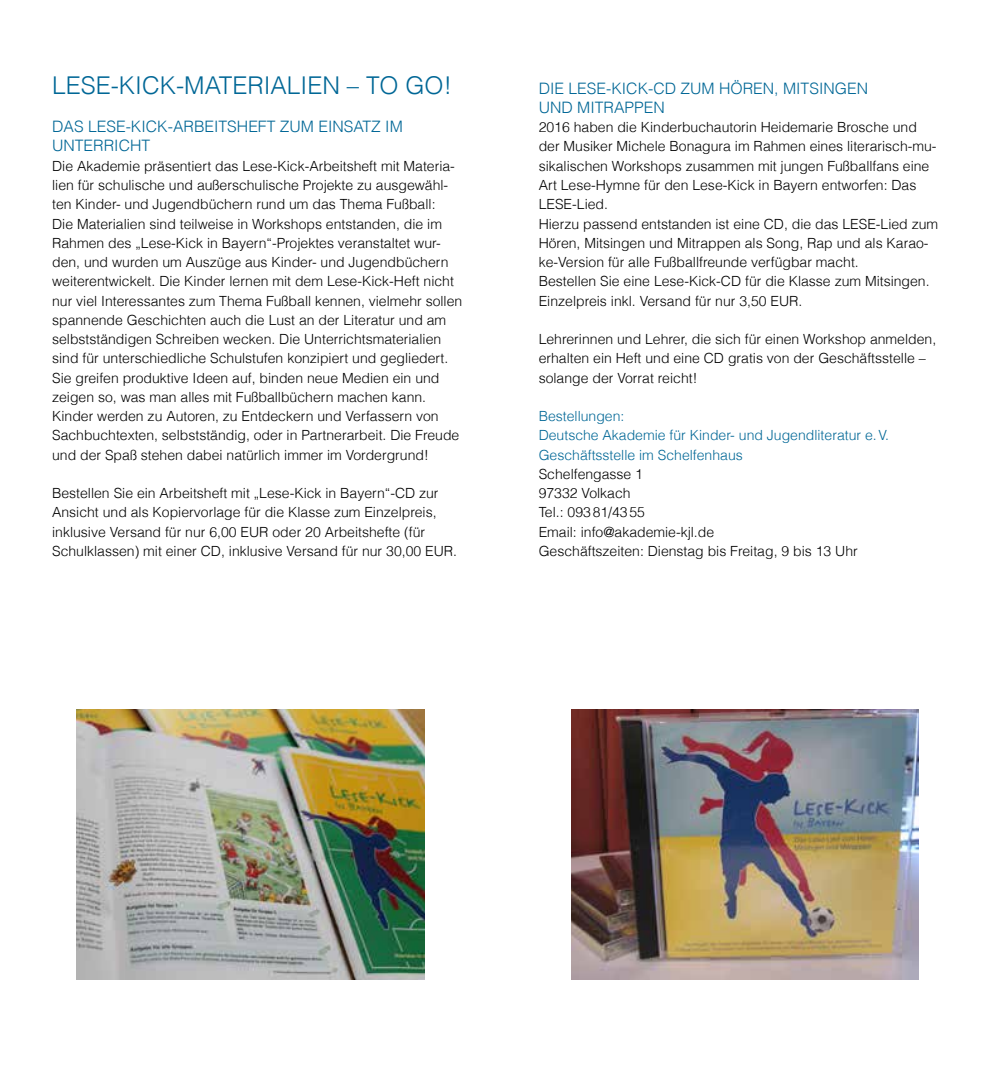
<style>
.page{position:relative;width:1003px;height:1072px;background:#fff}
.page>*{position:absolute;margin:0;border:0;box-sizing:border-box;transform-origin:0 0}
.t1{font:300 24.5px "Helvetica";color:#006796}
.t2{font:300 15.75px/19.2px "Helvetica";color:#006796}
.t3{font:300 14px/19.2px "Helvetica";color:#000}
.t4{font:300 14px/19.2px "Helvetica";color:#006796}
</style>
<div class="page">
<img style="left:77px;top:710px;width:347px;height:269px">
<img style="left:571px;top:710px;width:347px;height:269px">
<h1 class="t1" style="left:52px;top:70px;width:167px">LESE-KICK-MATERIALIEN</h1>
<h1 class="t1" style="left:347px;top:70px;width:106px">– togo!</h1>
<p class="t2" style="left:52px;top:117px;width:349px">Das Lese-Kick-Arbeitsh eft zum Einsatz im<br>Unterricht</p>
<p class="t3" style="left:52px;top:156px;width:411px">Die Akademie präsentiert das Lese-Kick-Arbeitsheft mit Materia&shy;lien für schulische und außerschulische Projekte zu ausgewähl&shy;ten Kinder- und Jugendbüchern rund um das Thema Fußball:<br>Die Materialien sind teilweise in Workshops entstanden, die im Rahmen des „Lese-Kick in Bayern“-Projektes veranstaltet wur&shy;den, und wurden um Auszüge aus Kinder- und Jugendbüchern weiterentwickelt. Die Kinder lernen mit dem Lese-Kick-Heft nicht nur viel I nteressantes zum Thema Fußball kennen, vielmehr sollen spannende Geschichten auch die Lust an der Literatur und am selbstständigen Schreiben wecken. Die U nterrichtsmaterialien sind für unterschiedliche Schulstufen konzipiert und gegliedert.<br>Sie greifen produktive I deen auf, binden neue Medien ein und zeigen so, was man alles mit Fußballbüchern machen kann.<br>Kinder werden zu Autoren, zu Entdeckern und Verfassern von Sachbuchtexten, selbstständig, oder in Partnerarbeit. Die Freude und der Spaß stehen dabei natürlich immer im Vordergrund!</p>
<p class="t3" style="left:52px;top:483px;width:388px">Bestellen Sie ein Arbeitsheft mit „Lese-Kick in Bayern“-CD zur<br>Ansicht und als Kopiervorlage für die Klasse zum Einzelpreis, inklusive Versand für nur 6,00 EUR</p>
<p class="t3" style="left:52px;top:522px;width:383px;text-indent:220px">oder 20 Arbeitshefte (für<br>Schulklassen) mit einer CD , inklusive Versand für nur 30,00 EUR</p>
<p class="t3" style="left:453px;top:541px;width:5px">.</p>
<p class="t2" style="left:538px;top:78px;width:331px">Die Lese-Kick-CD zum Hören, Mitsing en und Mitrappen</p>
<p class="t3" style="left:538px;top:117px;width:401px">2016 haben die Kinderbuchautorin Heidemarie Brosche und der Musiker Michele Bonagura im Rahmen eines literarisch-mu&shy;sikalischen Workshops zusammen mit jungen Fußballfans eine Art Lese-Hymne für den Lese-Kick in Bayern entworfen: Das LESE-Lied.<br>Hierzu passend entstanden ist eine CD , die das LESE-Lied zum Hören, Mitsingen und Mitrappen als Song, Rap und als Karao&shy;ke-Version für alle Fußballfreunde verfügbar macht.<br>Bestellen Sie eine Lese-Kick-CD für die Klasse zum Mitsingen.<br>Einzelpreis inkl. Versand für nur 3,50 EUR</p>
<p class="t3" style="left:798px;top:291px;width:5px">.</p>
<p class="t3" style="left:538px;top:329px;width:399px">Lehrerinnen und Lehrer, die sich für einen Workshop anmelden, erhalten ein Heft und eine CD gratis von der Geschäftsstelle – solange der Vorrat reicht!</p>
<p class="t4" style="left:538px;top:406px;width:352px">Bestellungen:<br>Deutsche Akademie für Kinder- und Jugendliteratur e. V.<br>Geschäftsstelle im Schelfenhaus</p>
<p class="t3" style="left:538px;top:464px;width:320px">Schelfengasse 1<br>97332 Volkach<br>Tel.: 09381/4355<br>Email: info@akademie-kjl.de<br>Geschäftszeiten: Dienstag bis Freitag, 9 bis 13 U hr</p>
</div>
